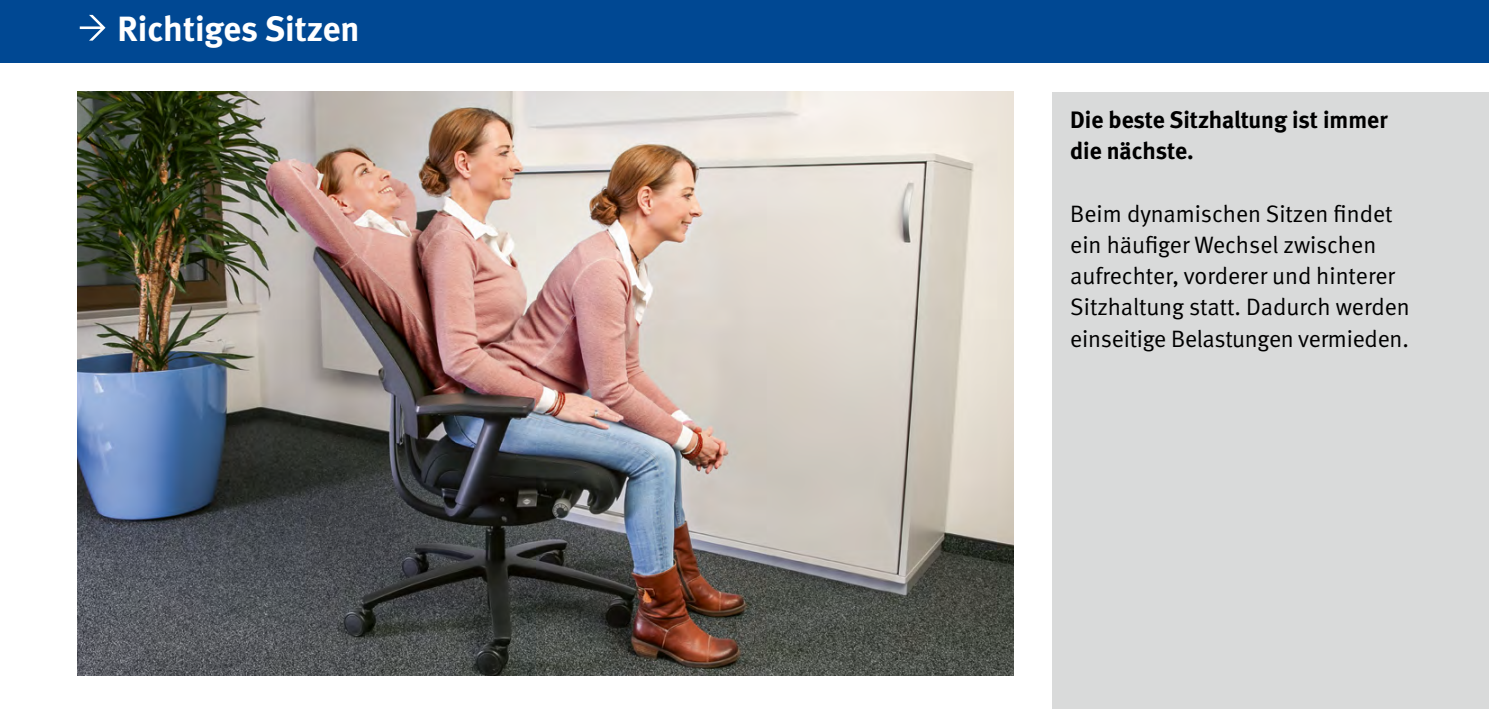
<style>
.page{position:relative;width:1489px;height:709px;background:#fff}
.page>*{position:absolute;margin:0;border:0;box-sizing:border-box;transform-origin:0 0}
.B_-_Unter-Übersch{font:700 35px "DGUV Meta";color:#fff}
.Fließtext__9_5pt{font:23.75px/31.2px "DGUV Meta";letter-spacing:-.005em;color:#000}
.Fließtext__9_5pt-2{font:700 23.75px/31.2px "DGUV Meta";color:#000}
</style>
<div class="page">
<div style="left:0;top:0;width:1488px;height:62px;background:#004893"></div>
<svg style="left:80px;top:15px;width:25px;height:26px"></svg>
<img style="left:78px;top:92px;width:935px;height:583px">
<div style="left:1052px;top:92px;width:436px;height:617px;background:#d9dada"></div>
<h1 class="B_-_Unter-Übersch" style="left:117px;top:8px;width:244px">Richtiges Sitzen</h1>
<p class="Fließtext__9_5pt-2" style="left:1070px;top:105px;width:319px">Die beste Sitzhaltung ist immer die nächste.</p>
<p class="Fließtext__9_5pt" style="left:1070px;top:198px;width:341px">Beim dynamischen Sitzen findet ein häufiger Wechsel zwischen aufrechter, vorderer und hinterer Sitzhaltung statt. Dadurch werden einseitige Belastungen vermieden.</p>
</div>
